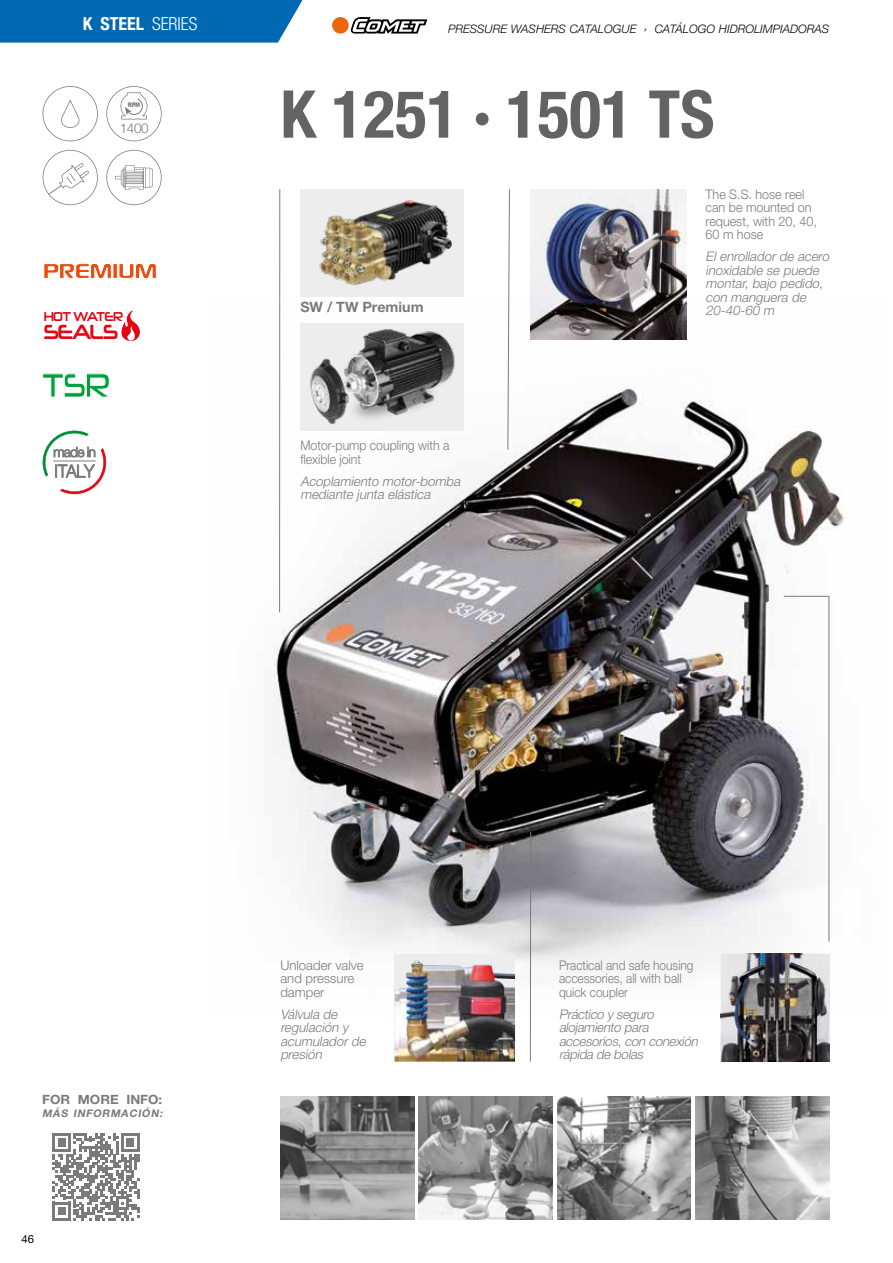
<style>
.page{position:relative;width:893px;height:1263px;background:#fff}
.page>*{position:absolute;margin:0;border:0;box-sizing:border-box;transform-origin:0 0}
.t1{font:700 condensed 66px "Helvetica Neue LT Pro";color:#646363}
.t2{font:34.2px "Neuropolitical Rg";color:#00a13a;scale:.83 1}
.t3{font:20.7px "Neuropolitical Rg";letter-spacing:-.065em;color:#e30613;scale:.91 1}
.t4{font:700 condensed 18px "Helvetica Neue LT Pro";color:#fff}
.t5{font:700 14.25px "Helvetica Neue LT Pro";color:#7c7b7b}
.t6{font:300 13.5px "Helvetica Neue";color:#7c7b7b}
.t7{font:italic 300 13.2px/13.5px "Helvetica Neue LT Pro";color:#7c7b7b}
.t8{font:300 13.2px/13.5px "Helvetica Neue LT Pro";color:#7c7b7b;scale:.9 1}
.t9{font:300 13.2px/13.5px "Helvetica Neue LT Pro";color:#7c7b7b;scale:.95 1}
.t10{font:300 13.2px/13.5px "Helvetica Neue LT Pro";color:#7c7b7b;scale:.93 1}
.t11{font:300 13.2px/13.5px "Helvetica Neue LT Pro";color:#7c7b7b}
.t12{font:13.05px "Neuropolitical Rg";letter-spacing:-.06em;color:#e30613;scale:.86 1}
.t13{font:700 12.75px "Helvetica Neue LT Pro";color:#7c7b7b;scale:1.05 1}
.t14{font:italic 300 11.7px "Helvetica Neue LT Pro";color:#000}
.t15{font:11.25px "Helvetica Neue LT Pro";color:#000}
.t16{font:italic 700 10.5px "Helvetica Neue LT Pro";color:#7c7b7b}
.t17{font:900 6.3px "Arial";color:#7c7b7b;scale:.83 1}
.s1{font-weight:300}
</style>
<div class="page">
<img style="left:273px;top:298px;width:571px;height:720px">
<img style="left:300px;top:189px;width:163px;height:108px">
<svg style="left:53px;top:1133px;width:87px;height:87px"></svg>
<hr style="left:279px;top:189px;width:1px;height:423px;background:#7c7b7b">
<svg style="left:507px;top:189px;width:3px;height:261px"></svg>
<img style="left:721px;top:954px;width:108px;height:107px">
<img style="left:530px;top:189px;width:156px;height:150px">
<div style="left:395px;top:954px;width:120px;height:107px;background:#ededed"></div>
<img style="left:395px;top:960px;width:120px;height:101px">
<hr style="left:530px;top:832px;width:1px;height:229px;background:#7c7b7b">
<svg style="left:783px;top:596px;width:46px;height:346px"></svg>
<img style="left:557px;top:1097px;width:134px;height:123px">
<img style="left:419px;top:1097px;width:134px;height:123px">
<img style="left:695px;top:1097px;width:134px;height:123px">
<img style="left:280px;top:1097px;width:134px;height:123px">
<div style="left:300px;top:323px;width:163px;height:107px;background:#ededed"></div>
<img style="left:310px;top:329px;width:145px;height:95px">
<svg style="left:43px;top:86px;width:55px;height:55px"></svg>
<svg style="left:43px;top:150px;width:55px;height:55px"></svg>
<svg style="left:48px;top:185px;width:13px;height:10px"></svg>
<svg style="left:106px;top:86px;width:56px;height:55px"></svg>
<svg style="left:106px;top:150px;width:56px;height:55px"></svg>
<svg style="left:43px;top:263px;width:114px;height:16px"></svg>
<svg style="left:121px;top:311px;width:19px;height:30px"></svg>
<svg style="left:43px;top:431px;width:63px;height:63px"></svg>
<div style="left:0;top:0;width:303px;height:43px;background:#0069b4"></div>
<svg style="left:350px;top:17px;width:77px;height:17px"></svg>
<div style="left:332px;top:17px;width:17px;height:17px;background:#ec6608;border-radius:50%"></div>
<h3 class="t4" style="left:83px;top:13px;width:116px">K STEEL <span class="s1">SERIES</span></h3>
<p class="t14" style="left:448px;top:22px;width:383px">PRESSURE WASHERS CATALOGUE › CATÁLOGO HIDROLIMPIADORAS</p>
<p class="t17" style="left:128px;top:101px;width:16px">RPM</p>
<p class="t6" style="left:120px;top:117px;width:30px">1400</p>
<p class="t12" style="left:44px;top:308px;width:94px">HOT WATER</p>
<h3 class="t3" style="left:44px;top:319px;width:84px">SEALS</h3>
<h2 class="t2" style="left:42px;top:364px;width:84px">TSR</h2>
<h1 class="t1" style="left:280px;top:74px;width:436px">K 1251 · 1501 TS</h1>
<p class="t5" style="left:300px;top:298px;width:125px">SW / TW Premium</p>
<p class="t10" style="left:300px;top:439px;width:162px">Motor-pump coupling with a flexible joint</p>
<p class="t7" style="left:300px;top:474px;width:164px">Acoplamiento motor-bomba mediante junta elástica</p>
<p class="t9" style="left:706px;top:187px;width:119px">The S.S. hose reel can be mounted on request, with 20, 40,<br>60 m hose</p>
<p class="t7" style="left:706px;top:249px;width:128px">El enrollador de acero inoxidable se puede montar, bajo pedido, con manguera de<br>20-40-60 m</p>
<p class="t13" style="left:42px;top:1091px;width:116px">FOR MORE INFO:</p>
<p class="t16" style="left:42px;top:1107px;width:124px">MÁS INFORMACIÓN:</p>
<p class="t15" style="left:22px;top:1233px;width:14px">46</p>
<p class="t11" style="left:280px;top:958px;width:85px">Unloader valve and pressure damper</p>
<p class="t7" style="left:280px;top:1007px;width:90px">Válvula de regulación y acumulador de presión</p>
<p class="t8" style="left:559px;top:958px;width:151px">Practical and safe housing accessories, all with ball quick coupler</p>
<p class="t7" style="left:559px;top:1007px;width:143px">Práctico y seguro alojamiento para accesorios,con conexión rápida de bolas</p>
</div>
